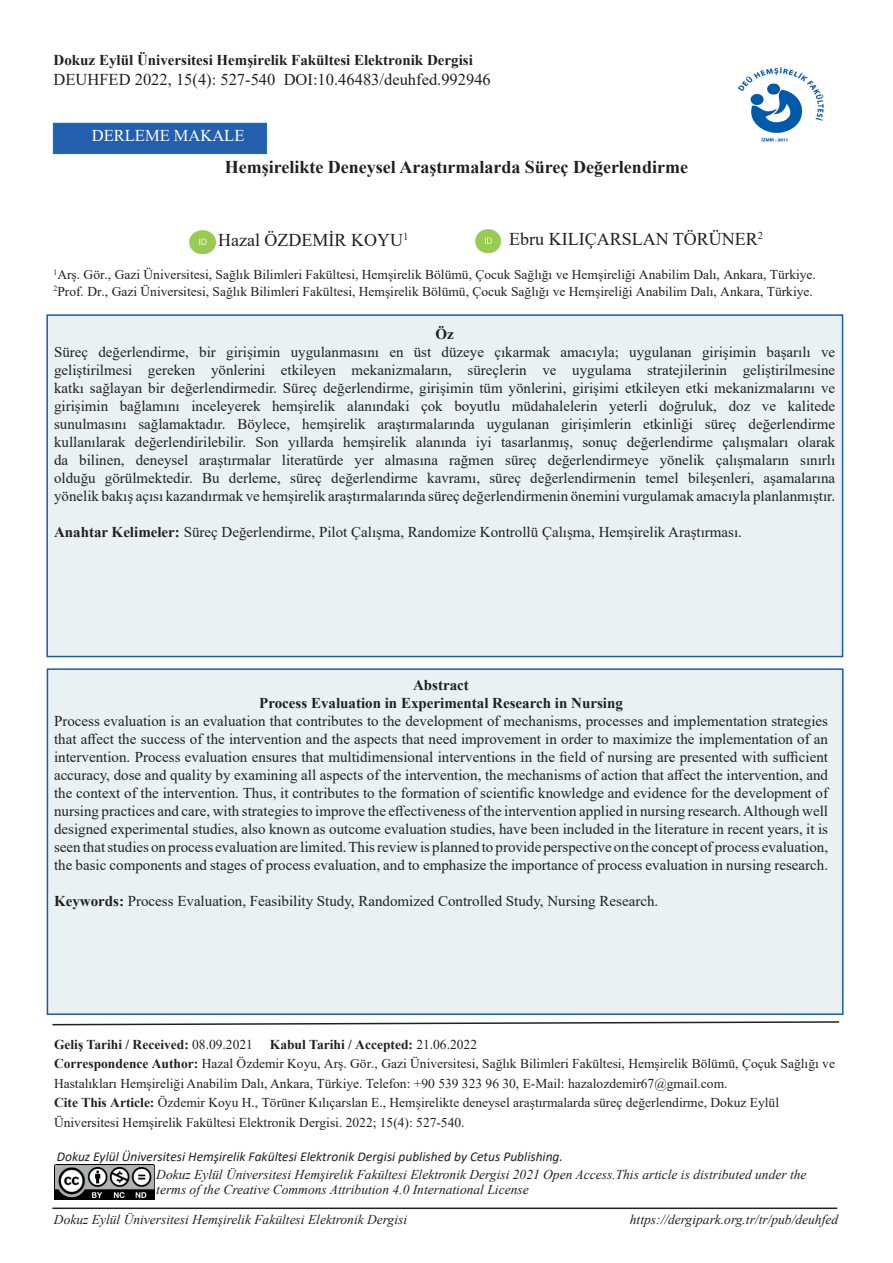
<style>
.page{position:relative;width:893px;height:1263px;background:#fff}
.page>*{position:absolute;margin:0;border:0;box-sizing:border-box;transform-origin:0 0}
.t1{font:700 18px "Times New Roman";color:#231f20}
.t2{font:18px "Times New Roman";color:#231f20}
.t3{font:16.5px "Times New Roman";color:#231f20}
.t4{font:16.5px "Times New Roman";color:#fff}
.t5{font:15px/18px "Times New Roman";color:#231f20}
.t6{font:700 15px "Times New Roman";color:#231f20}
.t7{font:13.5px/19.5px "Times New Roman";color:#231f20}
.t8{font:italic 13.5px/15px "Times New Roman";color:#231f20}
.t9{font:italic 13.5px "Calibri";color:#231f20}
.t10{font:700 13.5px "Times New Roman";color:#231f20}
.s1{font-weight:700}
.s2{font-weight:400}
</style>
<div class="page">
<img style="left:737px;top:67px;width:87px;height:75px">
<div style="left:53px;top:123px;width:214px;height:31px;background:#235fad;border:2px solid #1170b9"></div>
<div style="left:46px;top:314px;width:797px;height:343px;background:#e9f1f2;border:2px solid #1a5ba8"></div>
<div style="left:47px;top:668px;width:796px;height:347px;background:#e9f1f2;border:2px solid #1a5ba8"></div>
<img style="left:54px;top:1164px;width:100px;height:35px">
<svg style="left:52px;top:1021px;width:788px;height:5px"></svg>
<hr style="left:52px;top:1207px;width:785px;height:2px;background:#231f20">
<img style="left:189px;top:230px;width:26px;height:23px">
<img style="left:475px;top:230px;width:26px;height:22px">
<p class="t6" style="left:54px;top:49px;width:421px">Dokuz Eylül Üniversitesi Hemşirelik Fakültesi Elektronik Dergisi</p>
<p class="t3" style="left:54px;top:67px;width:439px">DEUHFED 2022, 15(4): 527-540 DOI:10.46483/deuhfed.992946</p>
<p class="t4" style="left:92px;top:124px;width:154px">DERLEME MAKALE</p>
<p class="t1" style="left:225px;top:154px;width:465px">Hemşirelikte Deneysel Araştırmalarda Süreç Değerlendirme</p>
<p class="t2" style="left:218px;top:228px;width:192px">Hazal ÖZDEMİR KOYU<sup>1</sup></p>
<p class="t2" style="left:509px;top:226px;width:255px">Ebru KILIÇARSLAN TÖRÜNER<sup>2</sup></p>
<p class="t7" style="left:53px;top:266px;width:764px;line-height:16.2px"><sup>1</sup>Arş. Gör., Gazi Üniversitesi, Sağlık Bilimleri Fakültesi, Hemşirelik Bölümü, Çocuk Sağlığı ve Hemşireliği Anabilim Dalı, Ankara, Türkiye.<br><sup>2</sup>Prof. Dr., Gazi Üniversitesi, Sağlık Bilimleri Fakültesi, Hemşirelik Bölümü, Çocuk Sağlığı ve Hemşireliği Anabilim Dalı, Ankara, Türkiye.</p>
<p class="t6" style="left:435px;top:323px;width:20px">Öz</p>
<p class="t5" style="left:54px;top:342px;width:783px">Süreç değerlendirme, bir girişimin uygulanmasını en üst düzeye çıkarmak amacıyla; uygulanan girişimin başarılı ve</p>
<p class="t5" style="left:54px;top:360px;width:783px">geliştirilmesi gereken yönlerini etkileyen mekanizmaların, süreçlerin ve uygulama stratejilerinin geliştirilmesine</p>
<p class="t5" style="left:54px;top:378px;width:783px">katkı sağlayan bir değerlendirmedir. Süreç değerlendirme, girişimin tüm yönlerini, girişimi etkileyen etki mekanizmalarını ve</p>
<p class="t5" style="left:54px;top:396px;width:783px">girişimin bağlamını inceleyerek hemşirelik alanındaki çok boyutlu müdahalelerin yeterli doğruluk, doz ve kalitede sunulmasını sağlamaktadır. Böylece, hemşirelik araştırmalarında uygulanan girişimlerin etkinliği süreç değerlendirme</p>
<p class="t5" style="left:54px;top:432px;width:783px">kullanılarak değerlendirilebilir. Son yıllarda hemşirelik alanında iyi tasarlanmış, sonuç değerlendirme çalışmaları olarak da bilinen, deneysel araştırmalar literatürde yer almasına rağmen süreç değerlendirmeye yönelik çalışmaların sınırlı</p>
<p class="t5" style="left:54px;top:468px;width:783px">olduğu görülmektedir. Bu derleme, süreç değerlendirme kavramı, süreç değerlendirmenin temel bileşenleri, aşamalarına</p>
<p class="t5" style="left:54px;top:486px;width:783px">yönelik bakış açısı kazandırmak ve hemşirelik araştırmalarında süreç değerlendirmenin önemini vurgulamak amacıyla planlanmıştır.</p>
<p class="t5" style="left:54px;top:522px;width:689px"><span class="s1">Anahtar Kelimeler:</span> Süreç Değerlendirme, Pilot Çalışma, Randomize Kontrollü Çalışma, Hemşirelik Araştırması.</p>
<p class="t6" style="left:413px;top:674px;width:57px">Abstract</p>
<p class="t6" style="left:259px;top:692px;width:365px">Process Evaluation in Experimental Research in Nursing</p>
<p class="t5" style="left:54px;top:711px;width:776px">Process evaluation is an evaluation that contributes to the development of mechanisms, processes and implementation strategies that affect the success of the intervention and the aspects that need improvement in order to maximize the implementation of an</p>
<p class="t5" style="left:54px;top:747px;width:776px">intervention. Process evaluation ensures that multidimensional interventions in the field of nursing are presented with sufficient</p>
<p class="t5" style="left:54px;top:765px;width:776px;text-align:justify">accuracy, dose and quality by examining all aspects of the intervention, the mechanisms of action that affect the intervention, and the context of the intervention. Thus, it contributes to the formation of scientific knowledge and evidence for the development of nursing practices and care, with strategies to improve the effectiveness of the intervention applied in nursing research. Although well</p>
<p class="t5" style="left:54px;top:819px;width:776px;text-align:justify">designed experimental studies, also known as outcome evaluation studies, have been included in the literature in recent years, it is seen that studies on process evaluation are limited. This review is planned to provide perspective on the concept of process evaluation, the basic components and stages of process evaluation, and to emphasize the importance of process evaluation in nursing research.</p>
<p class="t5" style="left:54px;top:891px;width:606px"><span class="s1">Keywords:</span> Process Evaluation, Feasibility Study, Randomized Controlled Study, Nursing Research.</p>
<p class="t7" style="left:54px;top:1034px;width:782px;text-indent:216px"><span class="s1">Kabul Tarihi / Accepted:</span> 21.06.2022<br><span class="s1">Correspondence Author:</span> Hazal Özdemir Koyu, Arş. Gör., Gazi Üniversitesi, Sağlık Bilimleri Fakültesi, Hemşirelik Bölümü, Çoçuk Sağlığı ve Hastalıkları Hemşireliği Anabilim Dalı, Ankara, Türkiye. Telefon: +90 539 323 96 30, E-Mail: hazalozdemir67@gmail.com.<br><span class="s1">Cite This Article:</span> Özdemir Koyu H., Törüner Kılıçarslan E., Hemşirelikte deneysel araştırmalarda süreç değerlendirme, Dokuz Eylül Üniversitesi Hemşirelik Fakültesi Elektronik Dergisi. 2022; 15(4): 527-540.</p>
<p class="t9" style="left:57px;top:1147px;width:508px">Dokuz Eylül Üniversitesi Hemşirelik Fakültesi Elektronik Dergisi published by Cetus Publishing.</p>
<p class="t10" style="left:54px;top:1034px;width:200px">Geliş Tarihi / Received: <span class="s2">08.09.2021</span></p>
<p class="t8" style="left:156px;top:1167px;width:652px">Dokuz Eylül Üniversitesi Hemşirelik Fakültesi Elektronik Dergisi 2021 Open Access.This article is distributed under the terms of the Creative Commons Attribution 4.0 International License</p>
<p class="t8" style="left:54px;top:1211px;width:355px">Dokuz Eylül Üniversitesi Hemşirelik Fakültesi Elektronik Dergisi</p>
<p class="t8" style="left:630px;top:1211px;width:210px">https://dergipark.org.tr/tr/pub/deuhfed</p>
</div>
